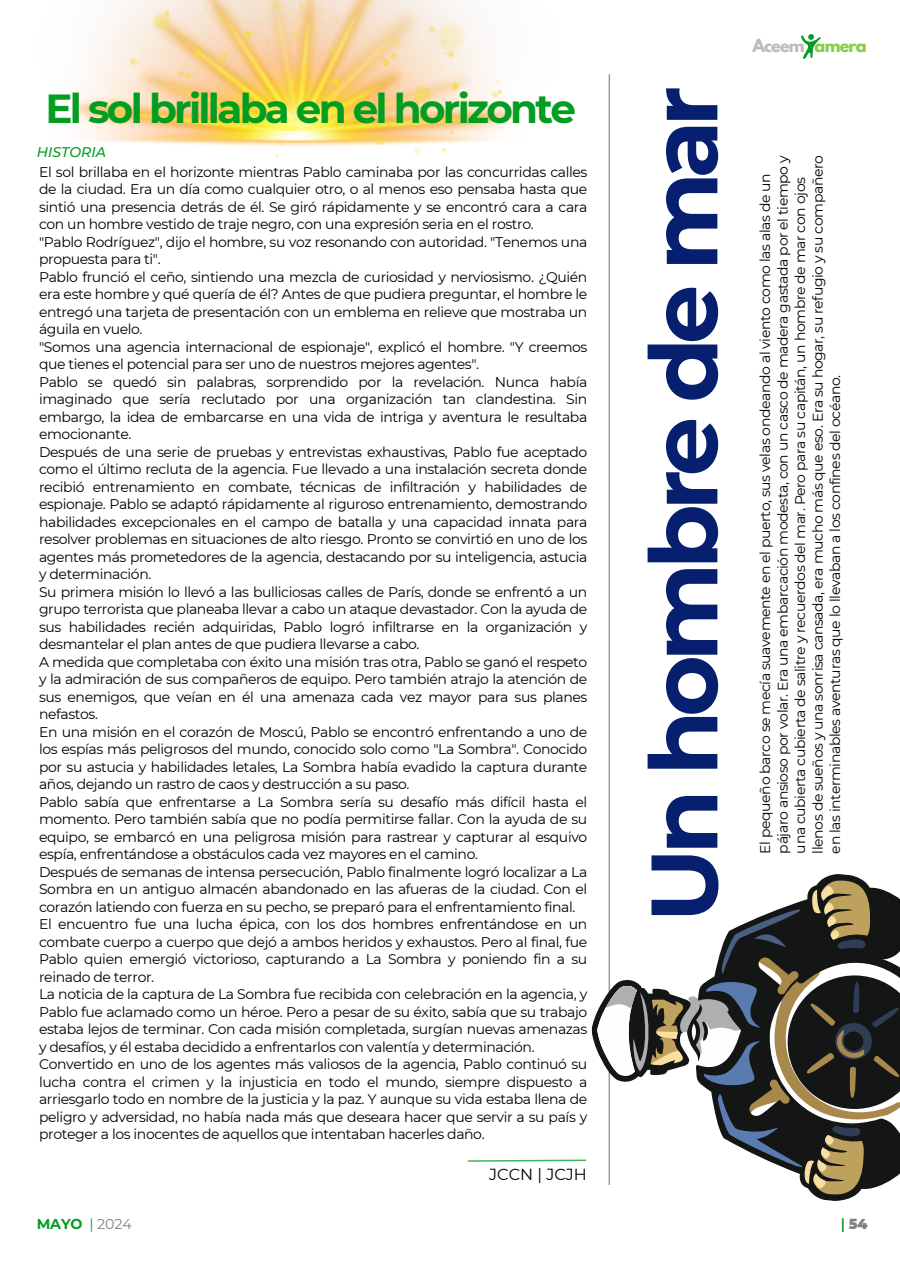
<style>
.page{position:relative;width:900px;height:1275px;background:#fff}
.page>*{position:absolute;margin:0;border:0;box-sizing:border-box;transform-origin:0 0}
.t1{font:700 94.2px "Montserrat";letter-spacing:-.065em;color:#061f6f}
.t2{font:700 40.4px "Montserrat";letter-spacing:-.065em;color:#039d22}
.t3{font:700 16px "League Spartan";letter-spacing:-.05em;color:#bdbcbc}
.t4{font:16px "Montserrat";color:#000}
.t5{font:700 14.2px "Montserrat";color:#039d22}
.t6{font:900 14.2px "Montserrat";color:#808080}
.t7{font:14px/17.6px "Montserrat";letter-spacing:-.03em;color:#000;text-align:justify}
.t8{font:italic 500 14px "Montserrat";color:#039d22}
.s1{color:#83cf49}
.s2{font-weight:400}
.s3{font-weight:400;color:#808080}
.s4{font-weight:600;color:#039d22}
</style>
<div class="page">
<svg style="left:801px;top:34px;width:20px;height:25px"></svg>
<img style="left:72px;top:0;width:444px;height:157px">
<hr style="left:609px;top:74px;width:1px;height:1111px;background:#999b9a">
<svg style="left:467px;top:877px;width:433px;height:321px"></svg>
<p class="t2" style="left:46px;top:83px;width:532px">El sol brillaba en el horizonte</p>
<h5 class="t8" style="left:37px;top:144px;width:71px">HISTORIA</h5>
<h2 class="t7" style="left:39px;top:163px;width:550px">El sol brillaba en el horizonte mientras Pablo caminaba por las concurridas calles de la ciudad. Era un día como cualquier otro, o al menos eso pensaba hasta que sintió una presencia detrás de él. Se giró rá pidamente y se encontró cara a cara con un hombre vestido de traje negro, con una expresión seria en el rostro.</h2>
<h4 class="t7" style="left:39px;top:233px;width:550px">"Pablo Rodríguez", dijo el hombre, su voz resonando con autoridad. "Tenemos una propuesta para ti".</h4>
<p class="t7" style="left:39px;top:268px;width:550px">Pablo frunció el ceño, sintiendo una mezcla de curiosidad y nerviosismo. ¿Quién era este hombre y qué quería de él? Antes de que pudiera preguntar, el hombre le entregó una tarjeta de presentación con un emblema en relieve que mostraba un águila en vuelo.</p>
<p class="t7" style="left:39px;top:338px;width:550px">"Somos una agencia internacional de espionaje", explicó el hombre. "Y creemos que tienes el potencial para ser uno de nuestros mejores agentes".</p>
<p class="t7" style="left:39px;top:373px;width:550px">Pablo se quedó sin palabras, sorprendido por la revelación. Nunca había imaginado que sería reclutado por una organización tan clandestina. Sin embargo, la idea de embarcarse en una vida de intriga y aventura le resultaba emocionante.</p>
<p class="t7" style="left:39px;top:443px;width:550px">Después de una serie de pruebas y entrevistas exhaustivas, Pablo fue aceptado como el ú ltimo recluta de la agencia. Fue llevado a una instalación secreta donde recibió entrenamiento en combate, técnicas de infiltración y habilidades de espionaje. Pablo se adaptó rá pidamente al riguroso entrenamiento, demostrando habilidades excepcionales en el campo de batalla y una capacidad innata para resolver problemas en situaciones de alto riesgo. Pronto se convirtió en uno de los agentes más prometedores de la agencia, destacando por su inteligencia, astucia y determinación.</p>
<p class="t7" style="left:39px;top:583px;width:550px">Su primera misión lo llevó a las bulliciosas calles de París, donde se enfrentó a un grupo terrorista que planeaba llevar a cabo un ataque devastador. Con la ayuda de sus habilidades recién adquiridas, Pablo logró infiltrarse en la organización y desmantelar el plan antes de que pudiera llevarse a cabo.</p>
<p class="t7" style="left:39px;top:653px;width:550px">A medida que completaba con éxito una misión tras otra, Pablo se ganó el respeto y la admiración de sus compañeros de equipo. Pero también atrajo la atención de sus enemigos, que veían en él una amenaza cada vez mayor para sus planes nefastos.</p>
<p class="t7" style="left:39px;top:723px;width:550px">En una misión en el corazón de Moscú, Pablo se encontró enfrentando a uno de los espías más peligrosos del mundo, conocido solo como "La Sombra". Conocido por su astucia y habilidades letales, La Sombra había evadido la captura durante años, dejando un rastro de caos y destrucción a su paso.</p>
<p class="t7" style="left:39px;top:793px;width:550px">Pablo sabía que enfrentarse a La Sombra sería su desafío más difícil hasta el momento. Pero también sabía que no podía permitirse fallar. Con la ayuda de su equipo, se embarcó en una peligrosa misión para rastrear y capturar al esquivo espía, enfrentá ndose a obstáculos cada vez mayores en el camino.</p>
<p class="t7" style="left:39px;top:863px;width:550px">Después de semanas de intensa persecución, Pablo finalmente logró localizar a La Sombra en un antiguo almacén abandonado en las afueras de la ciudad. Con el corazón latiendo con fuerza en su pecho, se preparó para el enfrentamiento final.</p>
<p class="t7" style="left:39px;top:916px;width:550px">El encuentro fue una lucha épica, con los dos hombres enfrentá ndose en un combate cuerpo a cuerpo que dejó a ambos heridos y exhaustos. Pero al final, fue Pablo quien emergió victorioso, capturando a La Sombra y poniendo fin a su reinado de terror.</p>
<p class="t7" style="left:39px;top:986px;width:550px">La noticia de la captura de La Sombra fue recibida con celebración en la agencia, y Pablo fue aclamado como un héroe. Pero a pesar de su éxito, sabía que su trabajo estaba lejos de terminar. Con cada misión completada, surgían nuevas amenazas y desafíos, y él estaba decidido a enfrentarlos con valentía y determinación.</p>
<p class="t7" style="left:39px;top:1056px;width:550px">Convertido en uno de los agentes más valiosos de la agencia, Pablo continuó su lucha contra el crimen y la injusticia en todo el mundo, siempre dispuesto a arriesgarlo todo en nombre de la justicia y la paz. Y aunque su vida estaba llena de peligro y adversidad, no había nada más que deseara hacer que servir a su país y proteger a los inocentes de aquellos que intentaban hacerles daño.</p>
<h1 class="t4" style="left:489px;top:1164px;width:99px">JCCN | JCJH</h1>
<p class="t1" style="left:626px;top:922px;width:838px;rotate:-90deg">Un hombre de mar</p>
<p class="t3" style="left:752px;top:37px;width:116px">Aceem <span class="s1">amera</span></p>
<p class="t7" style="left:756px;top:854px;width:700px;text-align:left;rotate:-90deg">El pequeño barco se mecía suavemente en el puerto, sus velas ondeando al viento como las alas de un pájaro ansioso por volar. Era una embarcación modesta, con un casco de madera gastada por el tiempo y una cubierta cubierta de salitre y recuerdos del mar. Pero para su capitán, un hombre de mar con ojos llenos de sueños y una sonrisa cansada, era mucho más que eso. Era su hogar, su refugio y su compañero en las interminables aventuras que lo llevaban a los confines del océano.</p>
<p class="t5" style="left:37px;top:1215px;width:96px">MAYO <span class="s2">|</span> <span class="s3">2024</span></p>
<h3 class="t6" style="left:841px;top:1215px;width:28px"><span class="s4">|</span> 54</h3>
</div>
